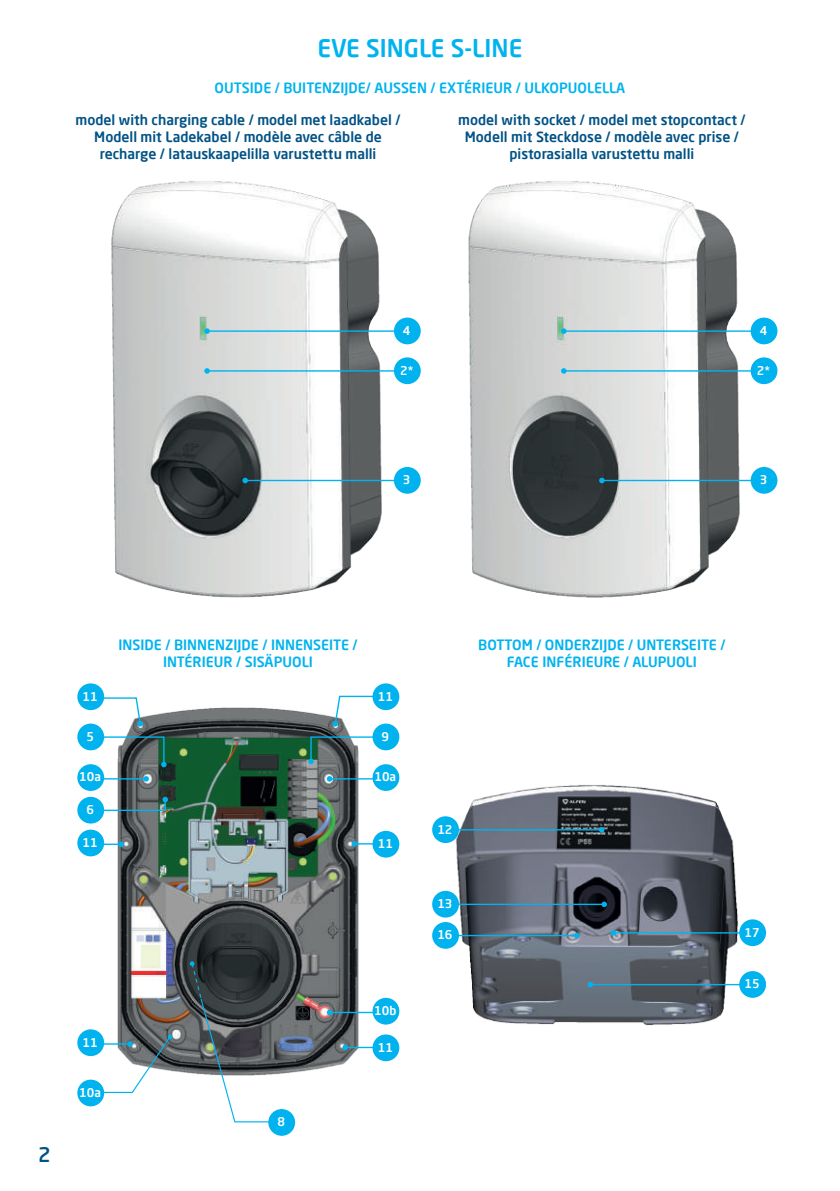
<style>
.page{position:relative;width:840px;height:1191px;background:#fff}
.page>*{position:absolute;margin:0;border:0;box-sizing:border-box;transform-origin:0 0}
.t1{font:500 24px "Neo Sans Pro";color:#00b3ef}
.t2{font:500 20px "Neo Sans Pro";color:#005285}
.t3{font:500 14px/16.8px "Neo Sans Pro";color:#005285;text-align:center}
.t4{font:500 14px/16.8px "Neo Sans Pro";color:#00b3ef;text-align:center}
.t5{font:500 12px "Neo Sans Pro";color:#fff}
</style>
<div class="page">
<img style="left:111px;top:181px;width:285px;height:417px">
<img style="left:468px;top:181px;width:285px;height:417px">
<img style="left:112px;top:707px;width:251px;height:368px">
<svg style="left:332px;top:695px;width:53px;height:31px"></svg>
<div style="left:372px;top:683px;width:27px;height:27px;background:#00b3ef;border-radius:50%"></div>
<hr style="left:354px;top:843px;width:30px;height:1px;background:#00b3ef">
<svg style="left:351px;top:841px;width:6px;height:5px"></svg>
<div style="left:372px;top:831px;width:27px;height:26px;background:#00b3ef;border-radius:50%"></div>
<hr style="left:345px;top:1046px;width:39px;height:2px;background:#00b3ef">
<svg style="left:342px;top:1044px;width:6px;height:6px"></svg>
<div style="left:372px;top:1034px;width:27px;height:27px;background:#00b3ef;border-radius:50%"></div>
<hr style="left:91px;top:778px;width:55px;height:1px;background:#00b3ef">
<svg style="left:143px;top:776px;width:6px;height:5px"></svg>
<div style="left:77px;top:764px;width:27px;height:27px;background:#00b3ef;border-radius:50%"></div>
<hr style="left:329px;top:778px;width:57px;height:1px;background:#00b3ef">
<svg style="left:326px;top:776px;width:6px;height:5px"></svg>
<div style="left:372px;top:764px;width:27px;height:27px;background:#00b3ef;border-radius:50%"></div>
<hr style="left:329px;top:1011px;width:57px;height:2px;background:#00b3ef">
<svg style="left:326px;top:1009px;width:6px;height:6px"></svg>
<div style="left:372px;top:997px;width:27px;height:27px;background:#00b3ef;border-radius:50%"></div>
<svg style="left:94px;top:797px;width:74px;height:14px"></svg>
<div style="left:77px;top:797px;width:27px;height:26px;background:#00b3ef;border-radius:50%"></div>
<svg style="left:88px;top:735px;width:78px;height:32px"></svg>
<div style="left:77px;top:723px;width:27px;height:27px;background:#00b3ef;border-radius:50%"></div>
<svg style="left:308px;top:735px;width:78px;height:29px"></svg>
<div style="left:372px;top:723px;width:27px;height:27px;background:#00b3ef;border-radius:50%"></div>
<hr style="left:207px;top:330px;width:199px;height:2px;background:#00b3ef">
<svg style="left:204px;top:328px;width:6px;height:6px"></svg>
<div style="left:394px;top:317px;width:26px;height:27px;background:#00b3ef;border-radius:50%"></div>
<hr style="left:563px;top:330px;width:199px;height:2px;background:#00b3ef">
<svg style="left:560px;top:328px;width:6px;height:6px"></svg>
<div style="left:750px;top:317px;width:27px;height:27px;background:#00b3ef;border-radius:50%"></div>
<hr style="left:245px;top:480px;width:161px;height:1px;background:#00b3ef">
<svg style="left:242px;top:478px;width:6px;height:5px"></svg>
<div style="left:394px;top:467px;width:26px;height:27px;background:#00b3ef;border-radius:50%"></div>
<hr style="left:601px;top:480px;width:161px;height:1px;background:#00b3ef">
<svg style="left:599px;top:478px;width:5px;height:5px"></svg>
<div style="left:750px;top:467px;width:27px;height:27px;background:#00b3ef;border-radius:50%"></div>
<hr style="left:91px;top:843px;width:30px;height:2px;background:#00b3ef">
<svg style="left:118px;top:841px;width:6px;height:6px"></svg>
<div style="left:77px;top:829px;width:27px;height:27px;background:#00b3ef;border-radius:50%"></div>
<div style="left:77px;top:1029px;width:27px;height:27px;background:#00b3ef;border-radius:50%"></div>
<svg style="left:90px;top:696px;width:53px;height:30px"></svg>
<div style="left:77px;top:683px;width:27px;height:27px;background:#00b3ef;border-radius:50%"></div>
<svg style="left:89px;top:1034px;width:83px;height:59px"></svg>
<div style="left:77px;top:1079px;width:27px;height:27px;background:#00b3ef;border-radius:50%"></div>
<svg style="left:190px;top:961px;width:83px;height:162px"></svg>
<div style="left:268px;top:1109px;width:27px;height:26px;background:#00b3ef;border-radius:50%"></div>
<hr style="left:207px;top:370px;width:199px;height:1px;background:#00b3ef">
<svg style="left:204px;top:368px;width:6px;height:6px"></svg>
<div style="left:394px;top:357px;width:26px;height:27px;background:#00b3ef;border-radius:50%"></div>
<hr style="left:563px;top:370px;width:199px;height:1px;background:#00b3ef">
<svg style="left:560px;top:368px;width:6px;height:6px"></svg>
<div style="left:750px;top:357px;width:27px;height:27px;background:#00b3ef;border-radius:50%"></div>
<img style="left:441px;top:785px;width:304px;height:241px">
<hr style="left:444px;top:903px;width:160px;height:2px;background:#00b3ef">
<svg style="left:601px;top:901px;width:5px;height:6px"></svg>
<div style="left:432px;top:891px;width:26px;height:26px;background:#00b3ef;border-radius:50%"></div>
<hr style="left:444px;top:829px;width:157px;height:1px;background:#00b3ef">
<svg style="left:598px;top:827px;width:6px;height:5px"></svg>
<div style="left:432px;top:816px;width:26px;height:27px;background:#00b3ef;border-radius:50%"></div>
<hr style="left:444px;top:935px;width:132px;height:1px;background:#00b3ef">
<svg style="left:573px;top:932px;width:6px;height:6px"></svg>
<div style="left:432px;top:922px;width:26px;height:26px;background:#00b3ef;border-radius:50%"></div>
<hr style="left:613px;top:932px;width:138px;height:1px;background:#00b3ef">
<svg style="left:610px;top:930px;width:5px;height:5px"></svg>
<div style="left:738px;top:919px;width:27px;height:27px;background:#00b3ef;border-radius:50%"></div>
<hr style="left:590px;top:984px;width:161px;height:1px;background:#00b3ef">
<svg style="left:587px;top:981px;width:6px;height:6px"></svg>
<div style="left:738px;top:971px;width:27px;height:26px;background:#00b3ef;border-radius:50%"></div>
<h1 class="t1" style="left:317px;top:33px;width:206px">EVE SINGLE S-LINE</h1>
<p class="t4" style="left:214px;top:79px;width:412px">OUTSIDE / BUITENZIJDE/ AUSSEN / EXTÉRIEUR / ULKOPUOLELLA</p>
<p class="t3" style="left:75px;top:111px;width:326px">model with charging cable / model met laadkabel /<br>Modell mit Ladekabel / modèle avec câble de recharge / latauskaapelilla varustettu malli</p>
<p class="t3" style="left:458px;top:111px;width:289px">model with socket / model met stopcontact /<br>Modell mit Steckdose / modèle avec prise / pistorasialla varustettu malli</p>
<p class="t5" style="left:403px;top:323px;width:9px">4</p>
<p class="t5" style="left:759px;top:323px;width:9px">4</p>
<p class="t5" style="left:400px;top:362px;width:15px">2*</p>
<p class="t5" style="left:756px;top:362px;width:15px">2*</p>
<p class="t5" style="left:403px;top:472px;width:9px">3</p>
<p class="t5" style="left:759px;top:472px;width:9px">3</p>
<p class="t5" style="left:83px;top:688px;width:17px">11</p>
<p class="t4" style="left:118px;top:636px;width:241px">INSIDE / BINNENZIJDE / INNENSEITE /<br>INTÉRIEUR / SISÄPUOLI</p>
<p class="t5" style="left:377px;top:688px;width:17px">11</p>
<p class="t5" style="left:86px;top:729px;width:9px">5</p>
<p class="t5" style="left:381px;top:729px;width:9px">9</p>
<p class="t5" style="left:79px;top:769px;width:23px">10a</p>
<p class="t5" style="left:374px;top:769px;width:23px">10a</p>
<p class="t5" style="left:86px;top:802px;width:9px">6</p>
<p class="t5" style="left:83px;top:835px;width:17px">11</p>
<p class="t5" style="left:377px;top:836px;width:17px">11</p>
<h2 class="t2" style="left:38px;top:1141px;width:14px">2</h2>
<p class="t5" style="left:83px;top:1034px;width:17px">11</p>
<p class="t5" style="left:79px;top:1084px;width:23px">10a</p>
<p class="t5" style="left:277px;top:1114px;width:9px">8</p>
<p class="t5" style="left:374px;top:1003px;width:24px">10b</p>
<p class="t5" style="left:377px;top:1039px;width:17px">11</p>
<p class="t4" style="left:478px;top:636px;width:248px">BOTTOM / ONDERZIJDE / UNTERSEITE /<br>FACE INFÉRIEURE / ALUPUOLI</p>
<p class="t5" style="left:437px;top:821px;width:17px">12</p>
<p class="t5" style="left:437px;top:896px;width:17px">13</p>
<p class="t5" style="left:437px;top:927px;width:17px">16</p>
<p class="t5" style="left:744px;top:924px;width:17px">17</p>
<p class="t5" style="left:744px;top:976px;width:17px">15</p>
</div>
